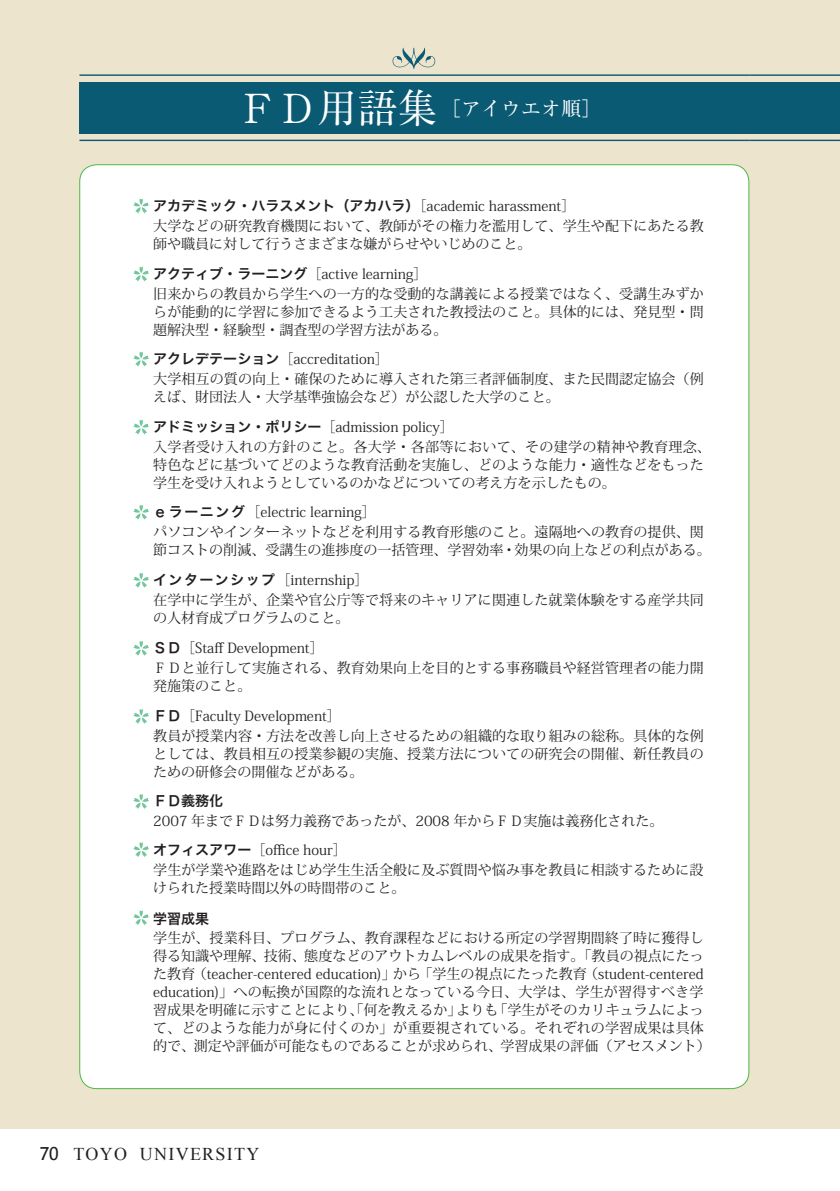
<style>
.page{position:relative;width:840px;height:1191px;background:#fff}
.page>*{position:absolute;margin:0;border:0;box-sizing:border-box;transform-origin:0 0}
.t1{font:20px "Ryumin Pro";color:#fff}
.t2{font:18px "Times New Roman";letter-spacing:.07em;color:#231f20}
.t3{font:14px/18px "Koz Min Pro";color:#231f20}
.t4{font:14px "Hira Kaku Std W6";color:#231f20}
.s1{font-size:40px}
.s2{font-family:"Hira Kaku Std W6"}
.s3{font-family:"Trebuchet MS"}
</style>
<div class="page">
<div style="left:0;top:0;width:839px;height:1128px;background:#ece4cc"></div>
<div style="left:80px;top:165px;width:668px;height:923px;background:#fff;border-radius:17px"></div>
<div style="left:748px;top:82px;width:91px;height:51px;background:#0b5a73"></div>
<hr style="left:748px;top:74px;width:91px;height:2px;background:#0b5a73">
<hr style="left:748px;top:140px;width:91px;height:1px;background:#0b5a73">
<svg style="left:133px;top:910px;width:16px;height:15px"></svg>
<div style="left:79px;top:82px;width:669px;height:51px;background:#0b5a73"></div>
<hr style="left:79px;top:74px;width:669px;height:2px;background:#0b5a73">
<hr style="left:79px;top:140px;width:669px;height:1px;background:#0b5a73">
<svg style="left:392px;top:47px;width:43px;height:22px"></svg>
<svg style="left:133px;top:505px;width:16px;height:14px"></svg>
<svg style="left:133px;top:420px;width:16px;height:14px"></svg>
<svg style="left:133px;top:351px;width:16px;height:15px"></svg>
<svg style="left:133px;top:266px;width:16px;height:15px"></svg>
<svg style="left:133px;top:198px;width:16px;height:15px"></svg>
<svg style="left:133px;top:573px;width:16px;height:14px"></svg>
<svg style="left:133px;top:641px;width:16px;height:14px"></svg>
<svg style="left:133px;top:709px;width:16px;height:14px"></svg>
<svg style="left:133px;top:794px;width:16px;height:15px"></svg>
<svg style="left:133px;top:842px;width:16px;height:15px"></svg>
<h1 class="t1" style="left:237px;top:93px;width:365px"><span class="s1">ＦＤ用語集</span> ［アイウエオ順］</h1>
<p class="t3" style="left:153px;top:195px;width:552px;line-height:20px"><span class="s2">アカデミック・ハラスメント（アカハラ）</span>［academic harassment］<br>大学などの研究教育機関において、教師がその権力を濫用して、学生や配下にあたる教</p>
<p class="t3" style="left:153px;top:228px;width:379px;line-height:30px">師や職員に対して行うさまざまな嫌がらせやいじめのこと。<span class="s2">アクティブ・ラーニング</span>［active learning］</p>
<p class="t3" style="left:153px;top:284px;width:552px;text-align:justify">旧来からの教員から学生への一方的な受動的な講義による授業ではなく、受講生みずからが能動的に学習に参加できるよう工夫された教授法のこと。具体的には、発見型・問題解決型・経験型・調査型の学習方法がある。</p>
<p class="t3" style="left:153px;top:348px;width:551px;line-height:20px"><span class="s2">アクレデテーション</span>［accreditation］<br>大学相互の質の向上・確保のために導入された第三者評価制度、また民間認定協会（例</p>
<p class="t3" style="left:153px;top:381px;width:407px;line-height:30px">えば、財団法人・大学基準強協会など）が公認した大学のこと。<span class="s2">アドミッション・ポリシー</span>［admission policy］</p>
<p class="t3" style="left:153px;top:437px;width:558px">入学者受け入れの方針のこと。各大学・各部等において、その建学の精神や教育理念、特色などに基づいてどのような教育活動を実施し、どのような能力・適性などをもった学生を受け入れようとしているのかなどについての考え方を示したもの。</p>
<p class="t3" style="left:153px;top:501px;width:552px;line-height:20px"><span class="s2">ｅラーニング</span>［electric learning］<br>パソコンやインターネットなどを利用する教育形態のこと。遠隔地への教育の提供、関</p>
<p class="t3" style="left:153px;top:534px;width:558px;line-height:30px">節コストの削減、受講生の進捗度の一括管理、学習効率・効果の向上などの利点がある。<span class="s2">インターンシップ</span>［internship］</p>
<p class="t3" style="left:153px;top:590px;width:552px">在学中に学生が、企業や官公庁等で将来のキャリアに関連した就業体験をする産学共同の人材育成プログラムのこと。</p>
<p class="t3" style="left:153px;top:637px;width:552px;line-height:20px"><span class="s2">ＳＤ</span>［Staff Development］<br>ＦＤと並行して実施される、教育効果向上を目的とする事務職員や経営管理者の能力開</p>
<p class="t3" style="left:153px;top:670px;width:189px;line-height:30px">発施策のこと。<br><span class="s2">ＦＤ</span>［Faculty Development］</p>
<p class="t3" style="left:153px;top:726px;width:552px;text-align:justify">教員が授業内容・方法を改善し向上させるための組織的な取り組みの総称。具体的な例としては、教員相互の授業参観の実施、授業方法についての研究会の開催、新任教員のための研修会の開催などがある。</p>
<p class="t4" style="left:153px;top:790px;width:71px">ＦＤ義務化</p>
<p class="t3" style="left:153px;top:806px;width:511px;line-height:28.2px">2007 年までＦＤは努力義務であったが、2008 年からＦＤ実施は義務化された。<span class="s2">オフィスアワー</span>［office hour］</p>
<p class="t3" style="left:153px;top:860px;width:551px">学生が学業や進路をはじめ学生生活全般に及ぶ質問や悩み事を教員に相談するために設けられた授業時間以外の時間帯のこと。</p>
<p class="t4" style="left:153px;top:907px;width:57px">学習成果</p>
<p class="t3" style="left:153px;top:928px;width:558px">学生が、授業科目、プログラム、教育課程などにおける所定の学習期間終了時に獲得し得る知識や理解、技術、態度などのアウトカムレベルの成果を指す。「教員の視点にたった教育（teacher-centered education)」から「学生の視点にたった教育（student-centered education)」への転換が国際的な流れとなっている今日、大学は、学生が習得すべき学習成果を明確に示すことにより、「何を教えるか」よりも「学生がそのカリキュラムによって、どのような能力が身に付くのか」が重要視されている。それぞれの学習成果は具体的で、測定や評価が可能なものであることが求められ、学習成果の評価（アセスメント）</p>
<p class="t2" style="left:40px;top:1141px;width:221px"><span class="s3">70</span> TOYO UNIVERSITY</p>
</div>
